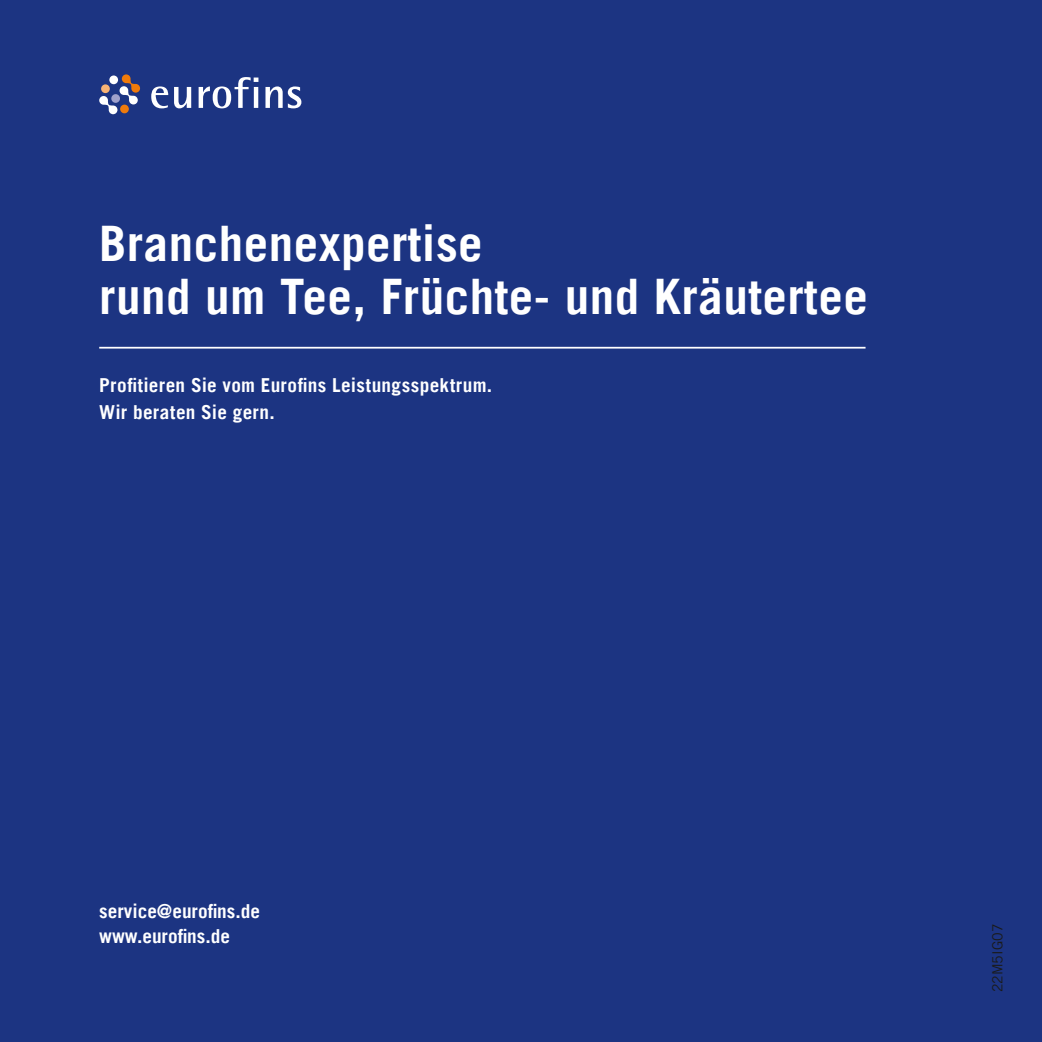
<style>
.page{position:relative;width:1042px;height:1042px;background:#1c3482}
.page>*{position:absolute;margin:0;border:0;box-sizing:border-box;transform-origin:0 0}
.t1{font:700 49px/52.5px "Trade Gothic LT";letter-spacing:.01em;color:#fff}
.t2{font:700 19.25px/26.2px "Trade Gothic LT";letter-spacing:.01em;color:#fff}
.t3{font:14px "Trade Gothic LT";color:#1a1a18}
</style>
<div class="page">
<svg style="left:99px;top:74px;width:41px;height:40px"></svg>
<div style="left:120px;top:105px;width:9px;height:8px;background:#ef7a0b;border-radius:50%"></div>
<div style="left:101px;top:84px;width:9px;height:9px;background:#f8b374;border-radius:50%"></div>
<div style="left:109px;top:75px;width:9px;height:9px;background:#fff;border-radius:50%"></div>
<svg style="left:151px;top:86px;width:17px;height:22px"></svg>
<svg style="left:174px;top:87px;width:17px;height:21px"></svg>
<svg style="left:199px;top:77px;width:59px;height:31px"></svg>
<svg style="left:265px;top:86px;width:36px;height:22px"></svg>
<hr style="left:99px;top:347px;width:766px;height:1px;background:#fff">
<h1 class="t1" style="left:99px;top:217px;width:770px">Branchenexpertise<br>rund um Tee, Früchte- und Kräutertee</h1>
<p class="t2" style="left:99px;top:372px;width:394px">Profitieren Sie vom Eurofins Leistungsspektrum.<br>Wir beraten Sie gern.</p>
<p class="t2" style="left:99px;top:899px;width:162px;line-height:24.5px">service@eurofins.de www.eurofins.de</p>
<p class="t3" style="left:989px;top:992px;width:70px;rotate:-90deg">22M5IG07</p>
</div>
